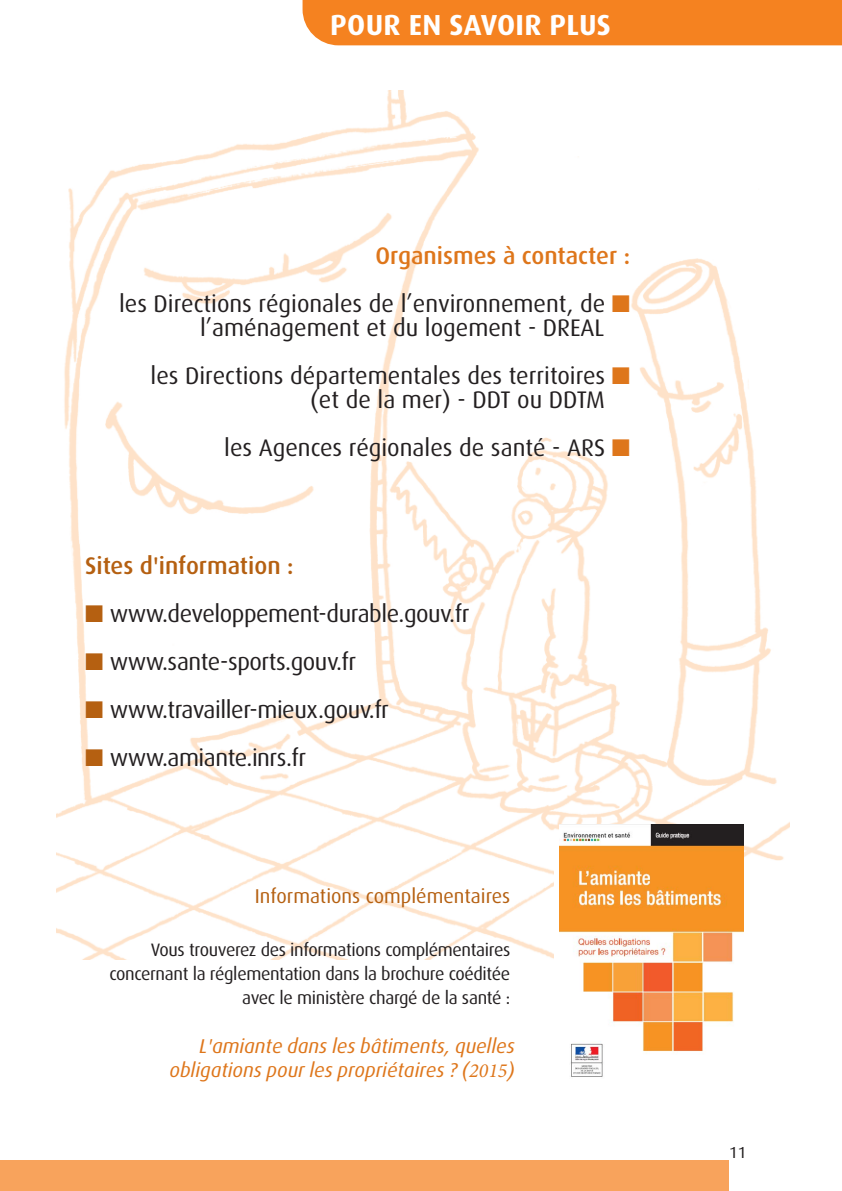
<style>
.page{position:relative;width:842px;height:1191px;background:#fff}
.page>*{position:absolute;margin:0;border:0;box-sizing:border-box;transform-origin:0 0}
.t1{font:700 29px "Dax OT";letter-spacing:.01em;color:#fff}
.t2{font:24px/48px "Dax OT";color:#231f20}
.t3{font:24px "Dax OT";letter-spacing:-.02em;color:#231f20}
.t4{font:500 24px "Dax OT";color:#b56011}
.t5{font:italic 20px/24px "Dax OT";color:#de761b;text-align:right}
.t6{font:20px "Dax OT";color:#b56011}
.t7{font:18px/24px "Dax OT";letter-spacing:-.02em;color:#231f20;text-align:right}
.t8{font:16px "Dax OT";color:#231f20}
.s1{font-weight:500;color:#de761b}
.s2{color:#de761b}
.s3{color:#b56011}
.s4{font-family:"Minion Pro"}
</style>
<div class="page">
<img style="left:57px;top:91px;width:732px;height:868px">
<div style="left:303px;top:0;width:539px;height:45px;background:#f58220"></div>
<div style="left:0;top:1160px;width:729px;height:31px;background:#f8a35c"></div>
<div style="left:554px;top:849px;width:175px;height:229px;background:#fff"></div>
<img style="left:560px;top:824px;width:184px;height:253px">
<p class="t1" style="left:330px;top:15px;width:282px">POUR EN SAVOIR PLUS</p>
<p class="t2" style="left:119px;top:234px;width:513px;text-align:right"><span class="s1">Organismes à contacter :<br></span>les Directions régionales de l’environnement, de <span class="s2">■</span></p>
<p class="t2" style="left:151px;top:306px;width:481px;text-indent:49px">l’aménagement et du logement - DREAL les Directions départementales des territoires <span class="s2">■</span></p>
<p class="t2" style="left:224px;top:378px;width:407px;text-indent:86px">(et de la mer) - DDT ou DDTM les Agences régionales de santé - ARS <span class="s2">■</span></p>
<p class="t4" style="left:85px;top:557px;width:210px">Sites d'information :</p>
<p class="t3" style="left:85px;top:605px;width:386px"><span class="s3">■</span> www.developpement-durable.gouv.fr</p>
<p class="t3" style="left:85px;top:653px;width:273px"><span class="s3">■</span> www.sante-sports.gouv.fr</p>
<p class="t3" style="left:85px;top:701px;width:305px"><span class="s3">■</span> www.travailler-mieux.gouv.fr</p>
<p class="t3" style="left:85px;top:749px;width:223px"><span class="s3">■</span> www.amiante.inrs.fr</p>
<p class="t6" style="left:255px;top:889px;width:257px">Informations complémentaires</p>
<p class="t7" style="left:110px;top:939px;width:402px">Vous trouverez des informations complémentaires concernant la réglementation dans la brochure coéditée avec le ministère chargé de la santé :</p>
<p class="t5" style="left:169px;top:1036px;width:347px">L'amiante dans les bâtiments, quelles obligations pour les propriétaires ? (<span class="s4">2015</span>)</p>
<p class="t8" style="left:729px;top:1146px;width:18px">11</p>
</div>
